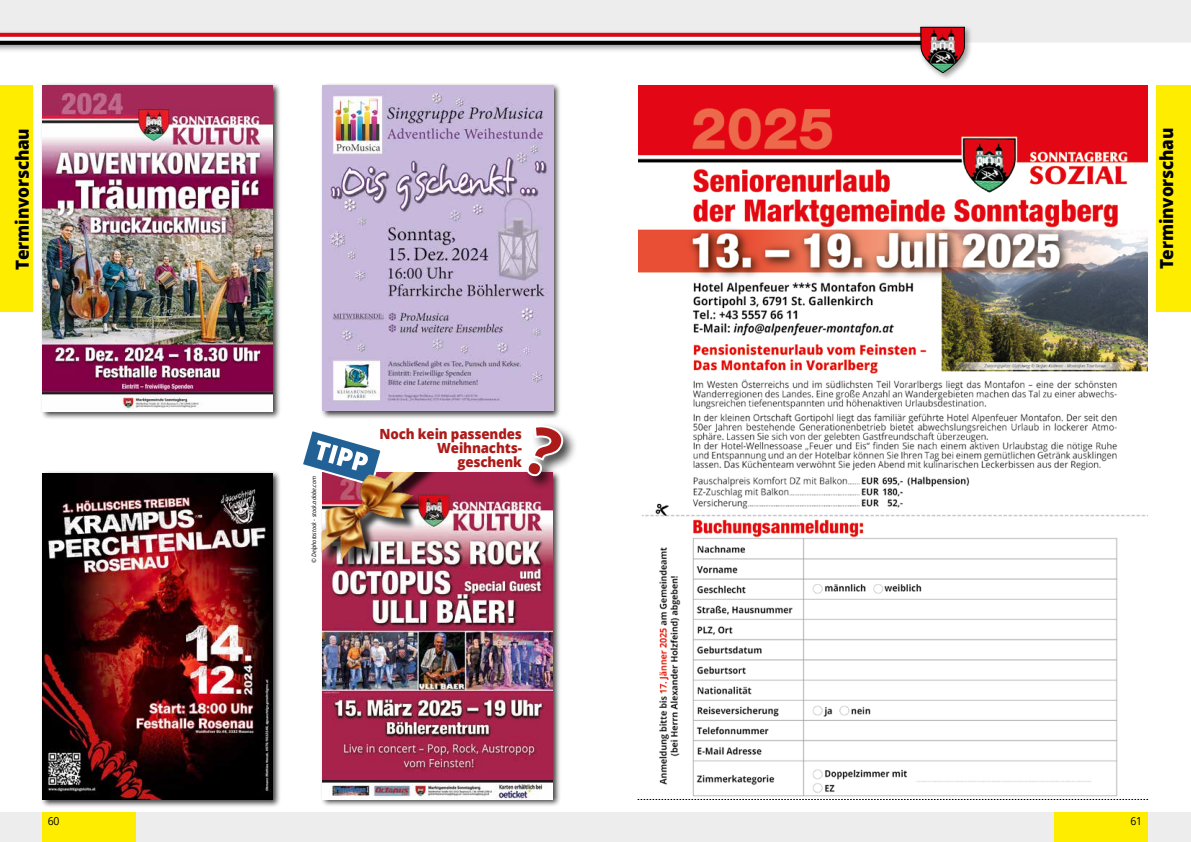
<style>
.page{position:relative;width:1191px;height:842px;background:#fff}
.page>*{position:absolute;margin:0;border:0;box-sizing:border-box;transform-origin:0 0}
.t1{font:800 18px "Open Sans";letter-spacing:-.01em;color:#000;scale:.95 1}
.t2{font:800 14px/14px "Open Sans";letter-spacing:-.01em;color:#ac1b19;text-align:right;scale:.95 1}
.t3{font:11px "Open Sans";color:#000;scale:.95 1}
.t4{font:italic 6px "Open Sans";letter-spacing:-.01em;color:#000;scale:.95 1}
</style>
<div class="page">
<div style="left:40px;top:471px;width:241px;height:337px;background:#000;opacity:.75"></div>
<img style="left:43px;top:473px;width:230px;height:326px">
<div style="left:40px;top:83px;width:241px;height:337px;background:#000;opacity:.75"></div>
<img style="left:43px;top:85px;width:230px;height:326px">
<img style="left:638px;top:85px;width:509px;height:712px">
<div style="left:320px;top:470px;width:241px;height:337px;background:#000;opacity:.75"></div>
<img style="left:323px;top:473px;width:230px;height:326px">
<div style="left:320px;top:83px;width:241px;height:336px;background:#000;opacity:.75"></div>
<img style="left:323px;top:85px;width:230px;height:326px">
<svg style="left:303px;top:431px;width:47px;height:56px"></svg>
<div style="left:523px;top:422px;width:55px;height:69px;background:#000;opacity:.75"></div>
<svg style="left:525px;top:424px;width:40px;height:54px"></svg>
<div style="left:323px;top:444px;width:125px;height:128px;background:#000;opacity:.75"></div>
<img style="left:321px;top:442px;width:114px;height:126px">
<div style="left:392px;top:439px;width:65px;height:33px;background:#fff"></div>
<div style="left:0;top:812px;width:1191px;height:30px;background:#ededed"></div>
<div style="left:0;top:0;width:1191px;height:43px;background:#ededed"></div>
<div style="left:0;top:30px;width:950px;height:15px;background:#000;opacity:.48"></div>
<hr style="left:0;top:33px;width:942px;height:4px;background:#e30613">
<div style="left:0;top:34px;width:950px;height:15px;background:#000;opacity:.48"></div>
<hr style="left:0;top:37px;width:942px;height:4px;background:#fff">
<div style="left:0;top:38px;width:950px;height:15px;background:#000;opacity:.4"></div>
<svg style="left:0;top:41px;width:917px;height:4px;background:#050505"></svg>
<div style="left:917px;top:24px;width:56px;height:57px;background:#000;opacity:.4"></div>
<svg style="left:919px;top:26px;width:46px;height:48px;background:#a36162"></svg>
<div style="left:0;top:85px;width:33px;height:227px;background:#ffed00"></div>
<div style="left:42px;top:812px;width:94px;height:30px;background:#ffed00"></div>
<div style="left:1156px;top:85px;width:35px;height:227px;background:#ffed00"></div>
<div style="left:1054px;top:812px;width:94px;height:30px;background:#ffed00"></div>
<svg style="left:638px;top:799px;width:509px;height:1px"></svg>
<p class="t1" style="left:9px;top:270px;width:151px;rotate:-90deg">Terminvorschau</p>
<p class="t1" style="left:1152px;top:269px;width:151px;rotate:-90deg">Terminvorschau</p>
<p class="t4" style="left:310px;top:563px;width:93px;rotate:-90deg">© Delphotostock - stock.adobe.com</p>
<p class="t2" style="left:379px;top:426px;width:151px">Noch kein passendes<br>Weihnachts&shy;geschenk</p>
<p class="t3" style="left:48px;top:813px;width:14px">60</p>
<p class="t3" style="left:1130px;top:813px;width:14px">61</p>
</div>
